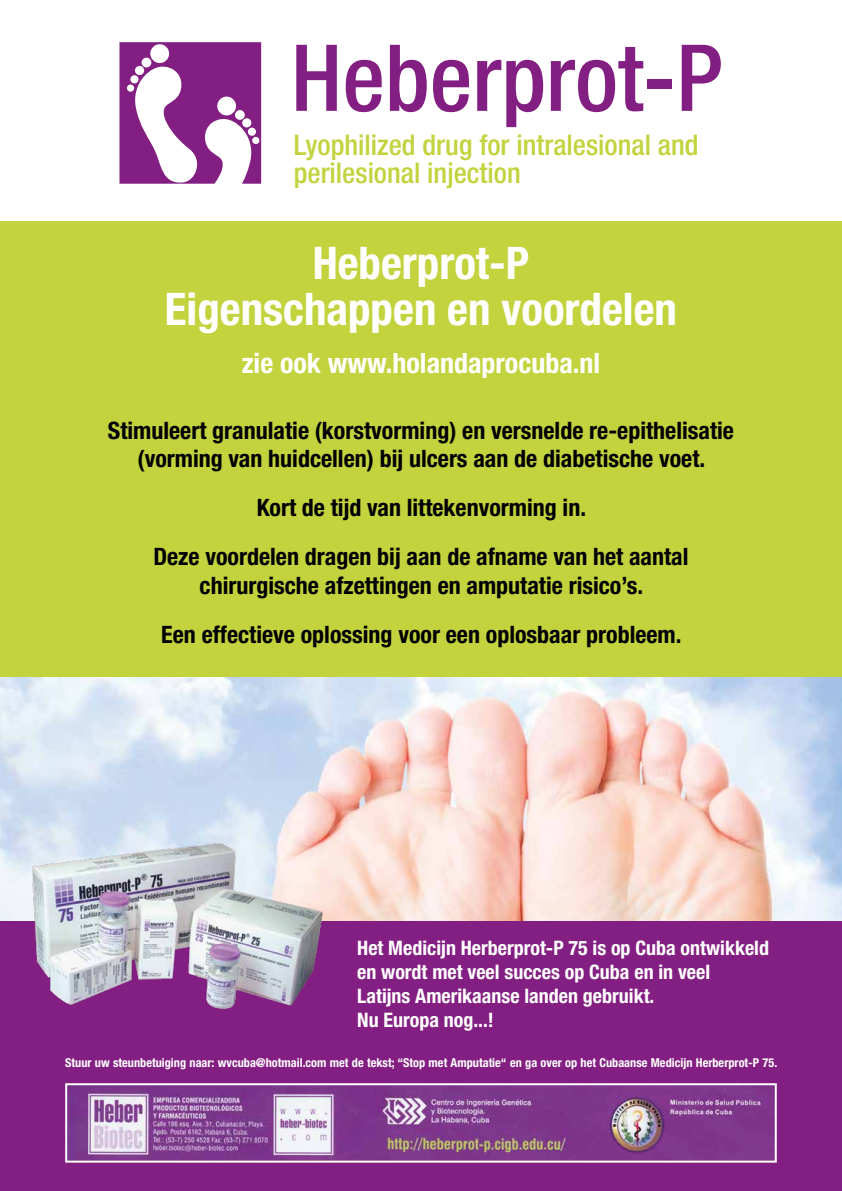
<style>
.page{position:relative;width:842px;height:1191px;background:#fff}
.page>*{position:absolute;margin:0;border:0;box-sizing:border-box;transform-origin:0 0}
.t1{font:500 condensed 92.5px "Helvetica Neue";color:#831f82}
.t2{font:700 condensed 45px/46px "Helvetica Neue";color:#fff;text-align:center}
.t3{font:500 condensed 28.5px/28.5px "Helvetica Neue";color:#c2d33e}
.t4{font:700 condensed 28px "Helvetica Neue";color:#fff}
.t5{font:700 condensed 24px/48.8px "Helvetica Neue";color:#000;text-align:center}
.t6{font:700 condensed 20px/24px "Helvetica Neue";color:#fff}
.t7{font:700 condensed 12.3px "Helvetica Neue";color:#fff}
</style>
<div class="page">
<img style="left:0;top:676px;width:842px;height:245px">
<div style="left:0;top:921px;width:842px;height:270px;background:#831f82"></div>
<img style="left:68px;top:1086px;width:706px;height:73px">
<div style="left:65px;top:1083px;width:712px;height:79px;border:2px solid #fff"></div>
<img style="left:27px;top:840px;width:297px;height:169px">
<svg style="left:119px;top:42px;width:142px;height:142px"></svg>
<div style="left:217px;top:97px;width:19px;height:18px;background:#fff;border-radius:50%"></div>
<div style="left:235px;top:110px;width:10px;height:10px;background:#fff;border-radius:50%"></div>
<div style="left:242px;top:118px;width:9px;height:9px;background:#fff;border-radius:50%"></div>
<div style="left:248px;top:128px;width:8px;height:8px;background:#fff;border-radius:50%"></div>
<div style="left:252px;top:137px;width:7px;height:7px;background:#fff;border-radius:50%"></div>
<div style="left:0;top:221px;width:842px;height:455px;background:#c2d33e"></div>
<h1 class="t1" style="left:291px;top:23px;width:433px">Heberprot-P</h1>
<p class="t3" style="left:294px;top:130px;width:406px">Lyophilized drug for intralesional and perilesional injection</p>
<h2 class="t2" style="left:165px;top:239px;width:514px">Heberprot-P<br>Eigenschappen en voordelen</h2>
<p class="t4" style="left:242px;top:346px;width:360px">zie ook www.holandaprocuba.nl</p>
<p class="t5" style="left:108px;top:415px;width:628px;line-height:28.8px">Stimuleert granulatie (korstvorming) en versnelde re-epithelisatie (vorming van huidcellen) bij ulcers aan de diabetische voet.</p>
<p class="t5" style="left:153px;top:483px;width:537px">Kort de tijd van littekenvorming in.<br>Deze voordelen dragen bij aan de afname van het aantal</p>
<p class="t5" style="left:161px;top:560px;width:522px">chirurgische afzettingen en amputatie risico’s.<br>Een effectieve oplossing voor een oplosbaar probleem.</p>
<p class="t6" style="left:357px;top:935px;width:413px">Het Medicijn Herberprot-P 75 is op Cuba ontwikkeld en wordt met veel succes op Cuba en in veel<br>Latijns Amerikaanse landen gebruikt.<br>Nu Europa nog...!</p>
<p class="t7" style="left:65px;top:1055px;width:713px">Stuur uw steunbetuiging naar: wvcuba@hotmail.com met de tekst; “Stop met Amputatie“ en ga over op het Cubaanse Medicijn Herberprot-P 75.</p>
</div>
